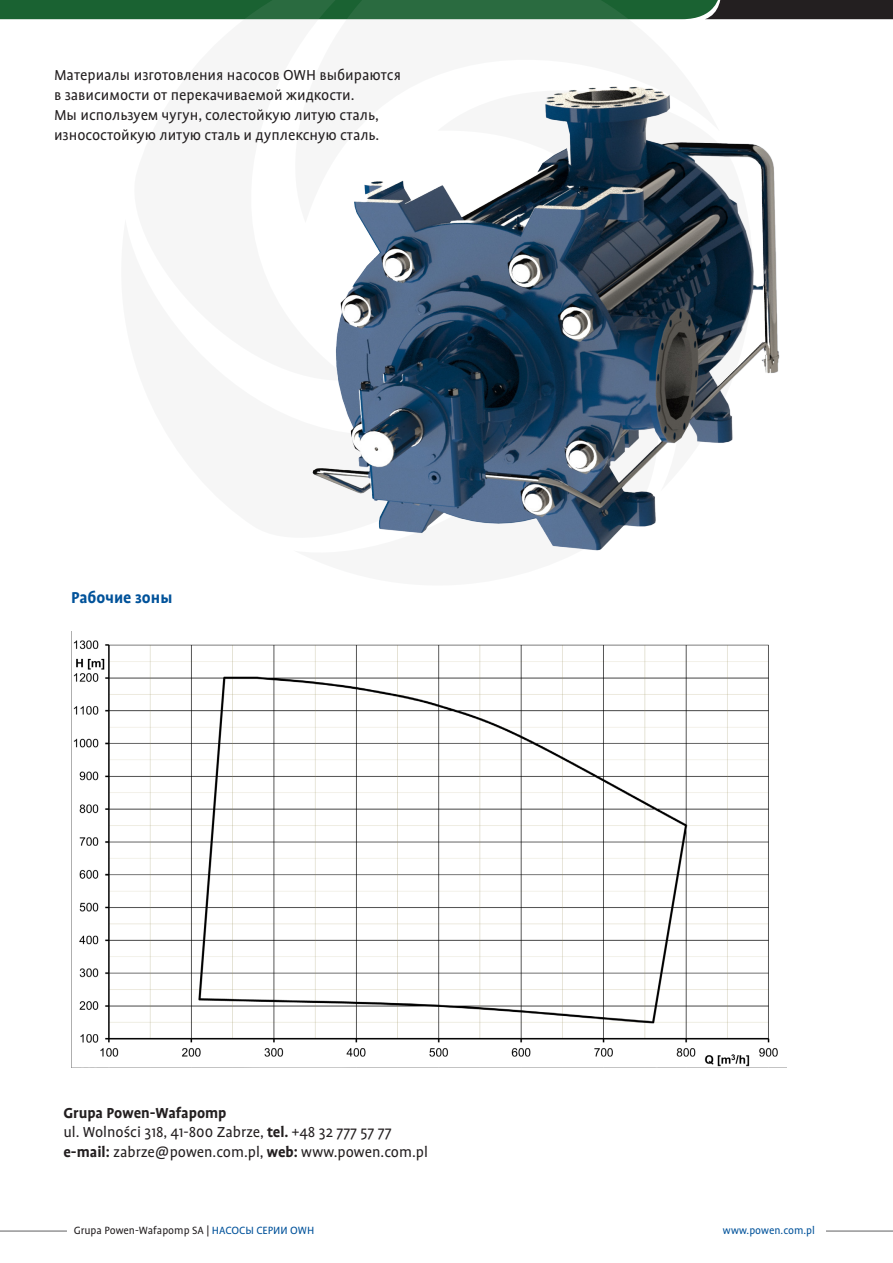
<style>
.page{position:relative;width:893px;height:1263px;background:#fff}
.page>*{position:absolute;margin:0;border:0;box-sizing:border-box;transform-origin:0 0}
.t1{font:700 18px "Profile Pro";color:#01529a}
.t2{font:16.5px/19.8px "Profile Pro";color:#231f20}
.t3{font:700 16.5px "Profile Pro";color:#231f20}
.t4{font:12px "Profile Pro";color:#231f20}
.t5{font:12px "Profile Pro";color:#01529a}
.s1{font-weight:700}
.s2{font-family:"Calibri"}
.s3{color:#01529a}
</style>
<div class="page">
<svg style="left:0;top:0;width:893px;height:19px;background:#1f3a27"></svg>
<hr style="left:0;top:1231px;width:67px;height:1px;background:#5f5f62">
<hr style="left:826px;top:1231px;width:67px;height:1px;background:#5f5f62">
<svg style="left:120px;top:0;width:142px;height:20px;background:#23683a"></svg>
<svg style="left:262px;top:0;width:458px;height:20px;background:#306f45"></svg>
<img style="left:71px;top:631px;width:715px;height:437px">
<img style="left:312px;top:86px;width:468px;height:465px">
<p class="t2" style="left:54px;top:66px;width:348px">Материалы изготовления насосов OWH выбираются в зависимости от перекачиваемой жидкости.<br>Мы используем чугун, солестойкую литую сталь, износостойкую литую сталь и дуплексную сталь.</p>
<p class="t1" style="left:71px;top:587px;width:103px">Рабочие зоны</p>
<p class="t3" style="left:63px;top:1103px;width:165px">Grupa Powen-Wafapomp</p>
<p class="t2" style="left:63px;top:1123px;width:330px">ul. Wolności 318, 41-800 Zabrze, <span class="s1">tel.</span> +48 32 777 57 77</p>
<p class="t2" style="left:63px;top:1143px;width:366px"><span class="s1">e-mail:</span> zabrze<span class="s2">@</span>powen.com.pl, <span class="s1">web:</span> www.powen.com.pl</p>
<p class="t4" style="left:74px;top:1224px;width:242px">Grupa Powen-Wafapomp SA | <span class="s3">НАСОСЫ СЕРИИ OWH</span></p>
<p class="t5" style="left:723px;top:1224px;width:94px">www.powen.com.pl</p>
</div>
